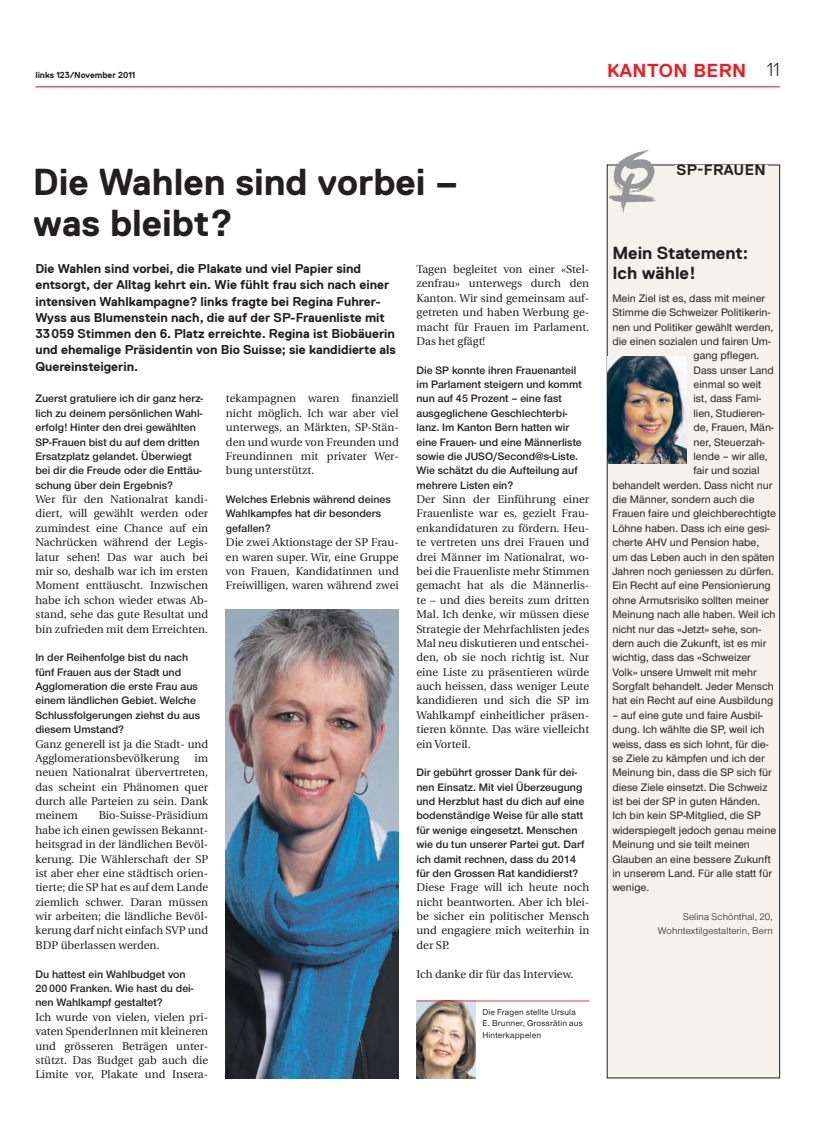
<style>
.page{position:relative;width:833px;height:1134px;background:#fff}
.page>*{position:absolute;margin:0;border:0;box-sizing:border-box;transform-origin:0 0}
.t1{font:700 37.5px/41.2px "Replica";color:#231f20}
.t2{font:700 18.75px "Replica";letter-spacing:.025em;color:#ee1d23}
.t3{font:300 18.75px "Replica";color:#231f20}
.t4{font:700 17.5px/20px "Replica";color:#231f20}
.t5{font:700 15px "Replica";letter-spacing:.02em;color:#231f20}
.t6{font:700 12.75px/16.2px "Replica";color:#231f20}
.t7{font:11.25px/14.4px "Utopia";color:#231f20;text-align:justify}
.t8{font:500 11.25px/14.4px "Nimbus San Nov";color:#231f20}
.t9{font:11.25px/14.4px "Nimbus San Nov Sem Bol";color:#231f20}
.t10{font:10px/14.4px "Nimbus San Nov";letter-spacing:.015em;color:#231f20;text-align:right}
.t11{font:500 8.75px/11.9px "Nimbus San Nov";letter-spacing:.02em;color:#231f20}
.t12{font:700 8.75px "Replica";color:#231f20}
</style>
<div class="page">
<hr style="left:35px;top:86px;width:745px;height:1px;background:#ee3a41">
<div style="left:607px;top:165px;width:172px;height:913px;background:#f5f1eb"></div>
<div style="left:607px;top:165px;width:173px;height:913px;border:1px solid #231f20"></div>
<div style="left:675px;top:165px;width:92px;height:22px;background:#f5f1eb"></div>
<img style="left:607px;top:149px;width:49px;height:64px">
<img style="left:607px;top:357px;width:79px;height:106px">
<img style="left:416px;top:1002px;width:59px;height:76px">
<hr style="left:416px;top:1001px;width:173px;height:1px;background:#ee3a41">
<img style="left:226px;top:609px;width:173px;height:469px">
<p class="t12" style="left:35px;top:70px;width:102px">links 123/November 2011</p>
<h2 class="t2" style="left:607px;top:60px;width:125px">Kanton Bern</h2>
<h2 class="t3" style="left:766px;top:59px;width:15px">11</h2>
<h1 class="t1" style="left:33px;top:161px;width:427px">Die Wahlen sind vorbei – was bleibt?</h1>
<p class="t7" style="left:416px;top:262px;width:174px">Tagen begleitet von einer «Stel&shy;zenfrau» unterwegs durch den Kanton. Wir sind gemeinsam auf&shy;getreten und haben Werbung ge&shy;macht für Frauen im Parlament.<br>Das het gfägt!</p>
<p class="t9" style="left:416px;top:363px;width:167px">Die SP konnte ihren Frauenanteil im Parlament steigern und kommt nun auf 45 Prozent – eine fast ausgeglichene Geschlechterbi&shy;lanz. Im Kanton Bern hatten wir eine Frauen- und eine Männerliste sowie die JUSO/Second@s-Liste.<br>Wie schätzt du die Aufteilung auf mehrere Listen ein?</p>
<p class="t7" style="left:416px;top:492px;width:174px">Der Sinn der Einführung einer Frauenliste war es, gezielt Frau&shy;enkandidaturen zu fördern. Heu&shy;te vertreten uns drei Frauen und drei Männer im Nationalrat, wo&shy;bei die Frauenliste mehr Stimmen gemacht hat als die Männerlis&shy;te – und dies bereits zum dritten Mal. Ich denke, wir müssen diese Strategie der Mehrfachlisten jedes Mal neu diskutieren und entschei&shy;den, ob sie noch richtig ist. Nur eine Liste zu präsentieren würde auch heissen, dass weniger Leute kandidieren und sich die SP im Wahlkampf einheitlicher präsen&shy;tieren könnte. Das wäre vielleicht ein Vorteil.</p>
<p class="t9" style="left:416px;top:765px;width:169px">Dir gebührt grosser Dank für dei&shy;nen Einsatz. Mit viel Überzeugung und Herzblut hast du dich auf eine bodenständige Weise für alle statt für wenige eingesetzt. Menschen wie du tun unserer Partei gut. Darf ich damit rechnen, dass du 2014 für den Grossen Rat kandidierst?</p>
<p class="t7" style="left:416px;top:880px;width:174px">Diese Frage will ich heute noch nicht beantworten. Aber ich blei&shy;be sicher ein politischer Mensch und engagiere mich weiterhin in der SP.</p>
<p class="t7" style="left:416px;top:967px;width:158px">Ich danke dir für das Interview.</p>
<p class="t11" style="left:482px;top:1006px;width:102px">Die Fragen stellte Ursula<br>E. Brunner, Grossrätin aus<br>Hinterkappelen</p>
<p class="t6" style="left:35px;top:260px;width:362px">Die Wahlen sind vorbei, die Plakate und viel Papier sind entsorgt, der Alltag kehrt ein. Wie fühlt frau sich nach einer intensiven Wahlkampagne? links fragte bei Regina Fuhrer-Wyss aus Blumenstein nach, die auf der SP-Frauenliste mit 33059 Stimmen den 6. Platz erreichte. Regina ist Biobäuerin und ehemalige Präsidentin von Bio Suisse; sie kandidierte als Quereinsteigerin.</p>
<p class="t7" style="left:226px;top:392px;width:174px">tekampagnen waren finanziell nicht möglich. Ich war aber viel unterwegs, an Märkten, SP-Stän&shy;den und wurde von Freunden und Freundinnen mit privater Wer&shy;bung unterstützt.</p>
<p class="t9" style="left:226px;top:492px;width:166px">Welches Erlebnis während deines<br>Wahlkampfes hat dir besonders gefallen?</p>
<p class="t7" style="left:226px;top:535px;width:174px">Die zwei Aktionstage der SP Frau&shy;en waren super. Wir, eine Gruppe von Frauen, Kandidatinnen und Freiwilligen, waren während zwei</p>
<p class="t9" style="left:35px;top:391px;width:169px">Zuerst gratuliere ich dir ganz herz&shy;lich zu deinem persönlichen Wahl&shy;erfolg! Hinter den drei gewählten SP-Frauen bist du auf dem dritten Ersatzplatz gelandet. Überwiegt bei dir die Freude oder die Enttäu&shy;schung über dein Ergebnis?</p>
<p class="t7" style="left:35px;top:492px;width:174px">Wer für den Nationalrat kandi&shy;diert, will gewählt werden oder zumindest eine Chance auf ein Nachrücken während der Legis&shy;latur sehen! Das war auch bei mir so, deshalb war ich im ersten Moment enttäuscht. Inzwischen habe ich schon wieder etwas Ab&shy;stand, sehe das gute Resultat und bin zufrieden mit dem Erreichten.</p>
<p class="t9" style="left:35px;top:650px;width:166px">In der Reihenfolge bist du nach fünf Frauen aus der Stadt und<br>Agglomeration die erste Frau aus einem ländlichen Gebiet. Welche<br>Schlussfolgerungen ziehst du aus diesem Umstand?</p>
<p class="t7" style="left:35px;top:737px;width:174px">Ganz generell ist ja die Stadt- und<br>Agglomerationsbevölkerung</p>
<p class="t7" style="left:35px;top:751px;width:174px;text-indent:159px">im neuen Nationalrat übervertreten, das scheint ein Phänomen quer durch alle Parteien zu sein. Dank meinem</p>
<p class="t7" style="left:35px;top:809px;width:174px;text-indent:63px">Bio-Suisse-Präsidium habe ich einen gewissen Bekannt&shy;heitsgrad in der ländlichen Bevöl&shy;kerung. Die Wählerschaft der SP ist aber eher eine städtisch orien&shy;tierte; die SP hat es auf dem Lande ziemlich schwer. Daran müssen wir arbeiten; die ländliche Bevöl&shy;kerung darf nicht einfach SVP und BDP überlassen werden.</p>
<p class="t9" style="left:35px;top:967px;width:160px">Du hattest ein Wahlbudget von<br>20000 Franken. Wie hast du dei&shy;nen Wahlkampf gestaltet?</p>
<p class="t7" style="left:35px;top:1010px;width:174px">Ich wurde von vielen, vielen pri&shy;vaten SpenderInnen mit kleineren und grösseren Beträgen unter&shy;stützt. Das Budget gab auch die Limite vor, Plakate und Insera-</p>
<h3 class="t5" style="left:676px;top:162px;width:88px">SP-Frauen</h3>
<h3 class="t4" style="left:612px;top:243px;width:137px">Mein Statement:<br>Ich wähle!</h3>
<p class="t8" style="left:612px;top:291px;width:154px">Mein Ziel ist es, dass mit meiner</p>
<p class="t8" style="left:612px;top:305px;width:159px">Stimme die Schweizer Politikerin-</p>
<p class="t8" style="left:612px;top:320px;width:162px">nen und Politiker gewählt werden,</p>
<p class="t8" style="left:612px;top:334px;width:160px">die einen sozialen und fairen Um-</p>
<p class="t8" style="left:693px;top:348px;width:67px">gang pflegen.</p>
<p class="t8" style="left:693px;top:363px;width:82px">Dass unser Land</p>
<p class="t8" style="left:693px;top:377px;width:69px">einmal so weit</p>
<p class="t8" style="left:693px;top:391px;width:69px">ist, dass Fami-</p>
<p class="t8" style="left:693px;top:406px;width:73px">lien, Studieren-</p>
<p class="t8" style="left:693px;top:420px;width:82px">de, Frauen, Män-</p>
<p class="t8" style="left:693px;top:435px;width:73px">ner, Steuerzah-</p>
<p class="t8" style="left:693px;top:449px;width:76px">lende – wir alle,</p>
<p class="t8" style="left:693px;top:463px;width:67px">fair und sozial</p>
<p class="t8" style="left:612px;top:478px;width:162px">behandelt werden. Dass nicht nur</p>
<p class="t8" style="left:612px;top:492px;width:144px">die Männer, sondern auch die</p>
<p class="t8" style="left:612px;top:506px;width:165px">Frauen faire und gleichberechtigte</p>
<p class="t8" style="left:612px;top:521px;width:159px">Löhne haben. Dass ich eine gesi-</p>
<p class="t8" style="left:612px;top:535px;width:148px">cherte AHV und Pension habe,</p>
<p class="t8" style="left:612px;top:550px;width:163px">um das Leben auch in den späten</p>
<p class="t8" style="left:612px;top:564px;width:163px">Jahren noch geniessen zu dürfen.</p>
<p class="t8" style="left:612px;top:578px;width:160px">Ein Recht auf eine Pensionierung</p>
<p class="t8" style="left:612px;top:593px;width:158px">ohne Armutsrisiko sollten meiner</p>
<p class="t8" style="left:612px;top:607px;width:165px">Meinung nach alle haben. Weil ich</p>
<p class="t8" style="left:612px;top:621px;width:150px">nicht nur das «Jetzt» sehe, son-</p>
<p class="t8" style="left:612px;top:636px;width:155px">dern auch die Zukunft, ist es mir</p>
<p class="t8" style="left:612px;top:650px;width:140px">wichtig, dass das «Schweizer</p>
<p class="t8" style="left:612px;top:665px;width:146px">Volk» unsere Umwelt mit mehr</p>
<p class="t8" style="left:612px;top:679px;width:163px">Sorgfalt behandelt. Jeder Mensch</p>
<p class="t8" style="left:612px;top:693px;width:162px">hat ein Recht auf eine Ausbildung</p>
<p class="t8" style="left:612px;top:708px;width:165px">– auf eine gute und faire Ausbil&shy;dung. Ich wählte die SP, weil ich weiss, dass es sich lohnt, für die&shy;se Ziele zu kämpfen und ich der<br>Meinung bin, dass die SP sich für diese Ziele einsetzt. Die Schweiz ist bei der SP in guten Händen.<br>Ich bin kein SP-Mitglied, die SP widerspiegelt jedoch genau meine<br>Meinung und sie teilt meinen<br>Glauben an eine bessere Zukunft in unserem Land. Für alle statt für wenige.</p>
<p class="t10" style="left:658px;top:909px;width:116px">Selina Schönthal, 20,<br>Wohntextilgestalterin, Bern</p>
</div>
